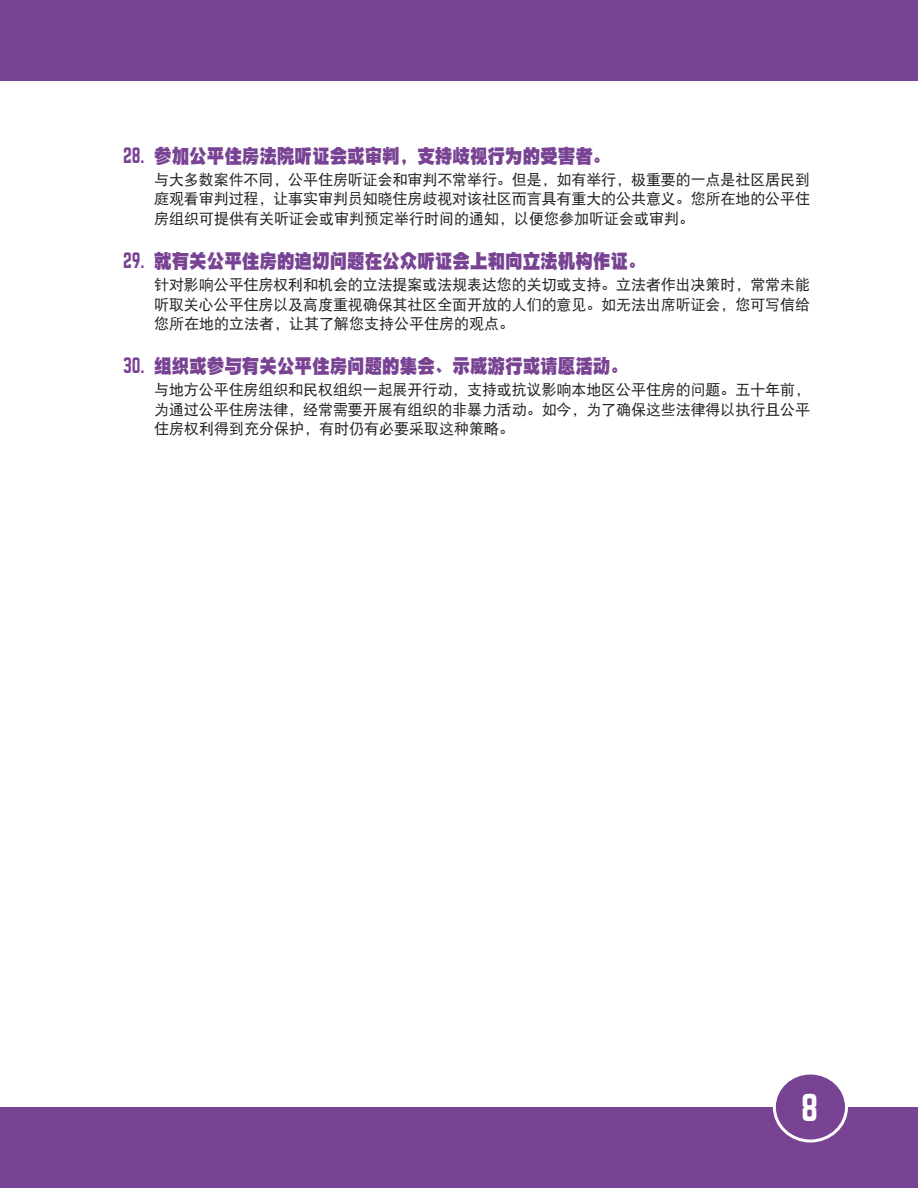
<style>
.page{position:relative;width:918px;height:1188px;background:#fff}
.page>*{position:absolute;margin:0;border:0;box-sizing:border-box;transform-origin:0 0}
.t1{font:33.9px "Norwester";color:#fff}
.t2{font:19.5px "DFP Hei W12";color:#794393;scale:.9 1}
.t3{font:15px/19.5px "DFP Hei W5";color:#231f20;text-align:justify}
.s1{font-family:"Norwester"}
</style>
<div class="page">
<div style="left:0;top:1107px;width:918px;height:81px;background:#794393"></div>
<div style="left:0;top:0;width:918px;height:81px;background:#794393"></div>
<div style="left:774px;top:1073px;width:73px;height:68px;background:#794393;border-radius:50%"></div>
<div style="left:773px;top:1072px;width:75px;height:71px;border:3px solid #fff;border-radius:50%"></div>
<h2 class="t2" style="left:123px;top:145px;width:543px"><span class="s1">28.</span> 参加公平住房法院听证会或审判，支持歧视行为的受害者。</h2>
<p class="t3" style="left:154px;top:170px;width:657px">与大多数案件不同，公平住房听证会和审判不常举行。但是，如有举行，极重要的一点是社区居民到庭观看审判过程，让事实审判员知晓住房歧视对该社区而言具有重大的公共意义。您所在地的公平住房组织可提供有关听证会或审判预定举行时间的通知，以便您参加听证会或审判。</p>
<h2 class="t2" style="left:123px;top:251px;width:582px"><span class="s1">29.</span> 就有关公平住房的迫切问题在公众听证会上和向立法机构作证。</h2>
<p class="t3" style="left:154px;top:275px;width:657px">针对影响公平住房权利和机会的立法提案或法规表达您的关切或支持。立法者作出决策时，常常未能听取关心公平住房以及高度重视确保其社区全面开放的人们的意见。如无法出席听证会，您可写信给您所在地的立法者，让其了解您支持公平住房的观点。</p>
<h2 class="t2" style="left:123px;top:356px;width:563px"><span class="s1">30.</span> 组织或参与有关公平住房问题的集会、示威游行或请愿活动。</h2>
<p class="t3" style="left:154px;top:380px;width:657px">与地方公平住房组织和民权组织一起展开行动，支持或抗议影响本地区公平住房的问题。五十年前，为通过公平住房法律，经常需要开展有组织的非暴力活动。如今，为了确保这些法律得以执行且公平住房权利得到充分保护，有时仍有必要采取这种策略。</p>
<h1 class="t1" style="left:801px;top:1091px;width:19px">8</h1>
</div>
